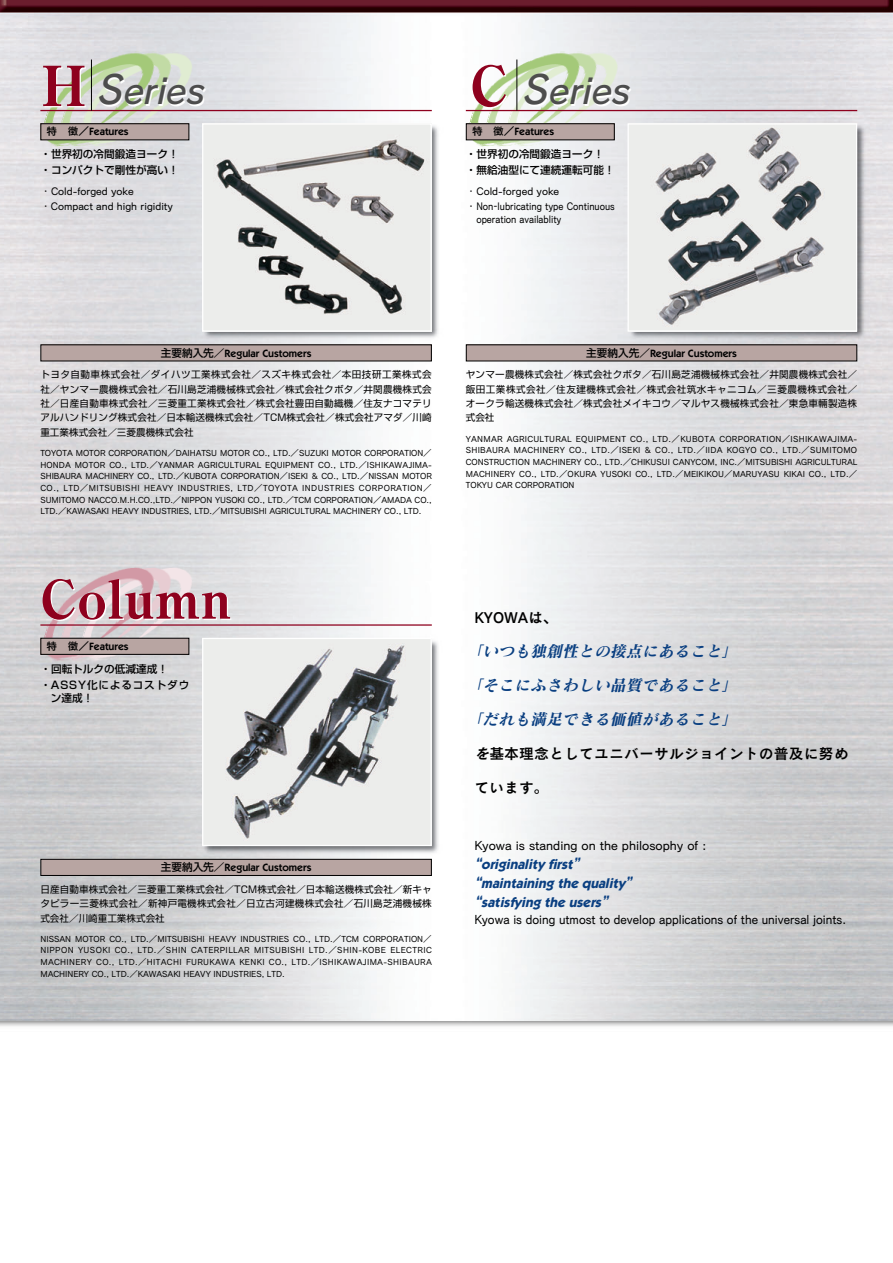
<style>
.page{position:relative;width:893px;height:1263px;background:#fff}
.page>*{position:absolute;margin:0;border:0;box-sizing:border-box;transform-origin:0 0}
.t1{font:800 53.1px "Ryumin";color:#8e011e}
.t2{font:italic 34.05px "Rodin CID DB";color:#4d4d4d}
.t3{font:italic 15.9px/34px "Matisse CID B";color:#0a3f81;text-align:justify}
.t4{font:14.85px "Cezanne CID DB";letter-spacing:.005em;color:#000}
.t5{font:italic 700 13.8px/19.2px "Itc Kabel";color:#0a3f81}
.t6{font:12.75px "Cezanne CID M";color:#000;scale:.94 1}
.t7{font:12.75px "Cezanne CID M";color:#000}
.t8{font:600 10.65px "Itc Kabel";color:#000}
.t9{font:10.65px/14.9px "Cezanne CID M";color:#000}
.t10{font:500 10.65px/15.9px "Shin Go";color:#000}
.t11{font:500 10.65px/15.9px "Shin Go";letter-spacing:.075em;color:#000}
.t12{font:10.65px "Cezanne CID M";color:#000;scale:.89 1}
.t13{font:9.6px/14.4px "Shin Go";letter-spacing:.02em;color:#000;text-align:justify}
.t14{font:8.55px/11.7px "Cezanne CID M";color:#000;text-align:justify}
.s1{font-family:"Ryumin";font-weight:800;font-style:normal;font-size:55.2px;color:#8e011e}
.s2{font-size:38.25px}
.s3{font-family:"Cezanne CID DB";font-weight:400}
.s4{font-family:"Shin Go";font-weight:500}
.s5{font-style:italic}
.s6{font-family:"Cezanne CID B";font-weight:400}
</style>
<div class="page">
<img style="left:0;top:0;width:892px;height:1020px">
<img style="left:180px;top:52px;width:21px;height:100px">
<img style="left:163px;top:52px;width:17px;height:100px">
<img style="left:37px;top:52px;width:126px;height:100px">
<img style="left:605px;top:52px;width:21px;height:100px">
<img style="left:588px;top:52px;width:17px;height:100px">
<img style="left:462px;top:52px;width:126px;height:100px">
<img style="left:204px;top:125px;width:226px;height:205px">
<div style="left:202px;top:123px;width:230px;height:209px;border:1px solid #fff"></div>
<hr style="left:40px;top:110px;width:392px;height:1px;background:#8e011e">
<hr style="left:91px;top:60px;width:1px;height:51px;background:#000">
<div style="left:41px;top:124px;width:148px;height:16px;background:#b8a5a2"></div>
<div style="left:40px;top:123px;width:149px;height:17px;border:1px solid #000"></div>
<div style="left:41px;top:345px;width:390px;height:16px;background:#b8a5a2"></div>
<img style="left:629px;top:125px;width:226px;height:205px">
<div style="left:627px;top:123px;width:230px;height:209px;border:1px solid #fff"></div>
<hr style="left:466px;top:110px;width:391px;height:1px;background:#8e011e">
<hr style="left:516px;top:60px;width:1px;height:51px;background:#000">
<div style="left:466px;top:124px;width:148px;height:16px;background:#b8a5a2"></div>
<div style="left:466px;top:123px;width:148px;height:17px;border:1px solid #000"></div>
<div style="left:466px;top:345px;width:390px;height:16px;background:#b8a5a2"></div>
<img style="left:180px;top:566px;width:21px;height:100px">
<img style="left:163px;top:566px;width:17px;height:100px">
<img style="left:37px;top:566px;width:126px;height:100px">
<img style="left:204px;top:640px;width:226px;height:204px">
<div style="left:202px;top:638px;width:230px;height:208px;border:1px solid #fff"></div>
<hr style="left:40px;top:624px;width:392px;height:2px;background:#8e011e">
<div style="left:41px;top:638px;width:148px;height:16px;background:#b8a5a2"></div>
<div style="left:40px;top:638px;width:149px;height:17px;border:1px solid #000"></div>
<div style="left:41px;top:859px;width:390px;height:16px;background:#b8a5a2"></div>
<div style="left:40px;top:859px;width:392px;height:17px;border:1px solid #000"></div>
<h2 class="t2" style="left:41px;top:79px;width:170px"><span class="s1">H</span> <span class="s2">S</span>eries</h2>
<p class="t8" style="left:47px;top:128px;width:84px"><span class="s3">特 徴／</span>Features</p>
<p class="t10" style="left:40px;top:147px;width:140px">・世界初の冷間鍛造ヨーク！・コンパクトで剛性が高い！</p>
<p class="t9" style="left:40px;top:185px;width:134px">・Cold-forged yoke・Compact and high rigidity</p>
<h2 class="t2" style="left:470px;top:79px;width:167px"><span class="s1">C</span> <span class="s2">S</span>eries</h2>
<p class="t8" style="left:472px;top:128px;width:84px"><span class="s3">特 徴／</span>Features</p>
<p class="t10" style="left:466px;top:147px;width:150px">・世界初の冷間鍛造ヨーク！・無給油型にて連続運転可能！</p>
<p class="t9" style="left:466px;top:185px;width:150px">・Cold-forged yoke<br>・Non－lubricating type Continuous</p>
<p class="t12" style="left:476px;top:215px;width:97px">operation availablity</p>
<p class="t8" style="left:161px;top:349px;width:152px"><span class="s4">主要納入先／</span>Regular Customers</p>
<p class="t13" style="left:40px;top:369px;width:393px">トヨタ自動車株式会社／ダイハツ工業株式会社／スズキ株式会社／本田技研工業株式会社／ヤンマー農機株式会社／石川島芝浦機械株式会社／株式会社クボタ／井関農機株式会社／日産自動車株式会社／三菱重工業株式会社／株式会社豊田自動織機／住友ナコマテリアルハンドリング株式会社／日本輸送機株式会社／TCM株式会社／株式会社アマダ／川崎重工業株式会社／三菱農機株式会社</p>
<p class="t14" style="left:40px;top:448px;width:393px">TOYOTA MOTOR CORPORATION／DAIHATSU MOTOR CO., LTD.／SUZUKI MOTOR CORPORATION／HONDA MOTOR CO., LTD.／YANMAR AGRICULTURAL EQUIPMENT CO., LTD.／ISHIKAWAJIMA-SHIBAURA MACHINERY CO., LTD.／KUBOTA CORPORATION／ISEKI &amp; CO., LTD.／NISSAN MOTOR CO., LTD／MITSUBISHI HEAVY INDUSTRIES, LTD／TOYOTA INDUSTRIES CORPORATION／SUMITOMO NACCO.M.H.CO.,LTD.／NIPPON YUSOKI CO., LTD.／TCM CORPORATION／AMADA CO., LTD.／KAWASAKI HEAVY INDUSTRIES, LTD.／MITSUBISHI AGRICULTURAL MACHINERY CO., LTD.</p>
<h1 class="t1" style="left:40px;top:580px;width:192px">Column</h1>
<p class="t8" style="left:47px;top:642px;width:84px"><span class="s3">特 徴／</span>Features</p>
<p class="t11" style="left:40px;top:662px;width:150px">・回転トルクの低減達成！・ASSY化によるコストダウ</p>
<p class="t10" style="left:51px;top:692px;width:44px">ン達成！</p>
<p class="t8" style="left:161px;top:864px;width:152px"><span class="s4">主要納入先／</span>Regular Customers</p>
<p class="t13" style="left:40px;top:883px;width:393px">日産自動車株式会社／三菱重工業株式会社／TCM株式会社／日本輸送機株式会社／新キャタピラー三菱株式会社／新神戸電機株式会社／日立古河建機株式会社／石川島芝浦機械株式会社／川崎重工業株式会社</p>
<p class="t14" style="left:40px;top:934px;width:393px">NISSAN MOTOR CO., LTD.／MITSUBISHI HEAVY INDUSTRIES CO., LTD.／TCM CORPORATION／NIPPON YUSOKI CO., LTD.／SHIN CATERPILLAR MITSUBISHI LTD.／SHIN-KOBE ELECTRIC MACHINERY CO., LTD.／HITACHI FURUKAWA KENKI CO., LTD.／ISHIKAWAJIMA-SHIBAURA MACHINERY CO., LTD.／KAWASAKI HEAVY INDUSTRIES, LTD.</p>
<p class="t8" style="left:586px;top:349px;width:152px"><span class="s4">主要納入先／</span>Regular Customers</p>
<p class="t13" style="left:466px;top:369px;width:393px">ヤンマー農機株式会社／株式会社クボタ／石川島芝浦機械株式会社／井関農機株式会社／飯田工業株式会社／住友建機株式会社／株式会社筑水キャニコム／三菱農機株式会社／オークラ輸送機株式会社／株式会社メイキコウ／マルヤス機械株式会社／東急車輛製造株式会社</p>
<p class="t14" style="left:466px;top:434px;width:393px">YANMAR AGRICULTURAL EQUIPMENT CO., LTD.／KUBOTA CORPORATION／ISHIKAWAJIMA-SHIBAURA MACHINERY CO., LTD.／ISEKI &amp; CO., LTD.／IIDA KOGYO CO., LTD.／SUMITOMO CONSTRUCTION MACHINERY CO., LTD.／CHIKUSUI CANYCOM, INC.／MITSUBISHI AGRICULTURAL MACHINERY CO., LTD.／OKURA YUSOKI CO., LTD.／MEIKIKOU／MARUYASU KIKAI CO., LTD.／TOKYU CAR CORPORATION</p>
<h3 class="t4" style="left:474px;top:612px;width:85px">KYOWAは、</h3>
<h3 class="t3" style="left:466px;top:637px;width:276px">「いつも独創性との接点にあること」「そこにふさわしい品質であること」「だれも満足できる価値があること」</h3>
<h3 class="t4" style="left:474px;top:748px;width:376px"><span class="s5">を</span>基本理念としてユニバーサルジョイントの普及に努め</h3>
<h3 class="t4" style="left:474px;top:782px;width:76px">ています。</h3>
<h3 class="t7" style="left:474px;top:840px;width:234px">Kyowa is standing on the philosophy of :</h3>
<h3 class="t5" style="left:467px;top:856px;width:176px"><span class="s6">“</span>originality first<span class="s6">” “</span>maintaining the quality <span class="s6">” “</span>satisfying the users<span class="s6">”</span></h3>
<h3 class="t6" style="left:474px;top:915px;width:397px">Kyowa is doing utmost to develop applications of the universal joints.</h3>
</div>
